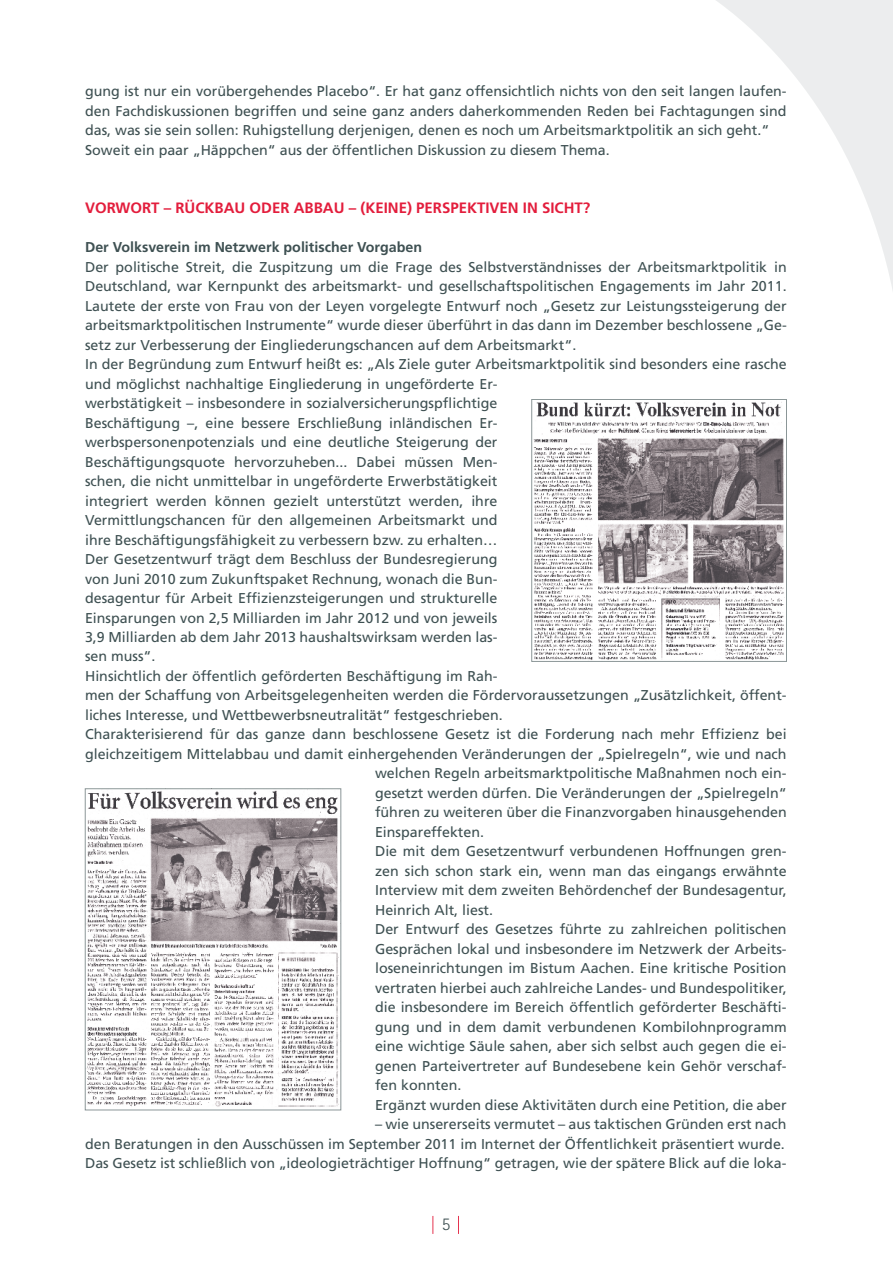
<style>
.page{position:relative;width:893px;height:1263px;background:#fff}
.page>*{position:absolute;margin:0;border:0;box-sizing:border-box;transform-origin:0 0}
.t1{font:300 18px "Rotis Sans Serif";color:#3e5052}
.t2{font:700 15px "Frutiger";color:#e31d3c}
.t3{font:14.25px/19.5px "Frutiger";color:#3e5052}
.t4{font:700 14.25px "Frutiger";color:#3e5052}
</style>
<div class="page">
<svg style="left:432px;top:1216px;width:1px;height:18px"></svg>
<svg style="left:458px;top:1216px;width:1px;height:18px"></svg>
<svg style="left:716px;top:0;width:177px;height:290px"></svg>
<img style="left:533px;top:402px;width:252px;height:258px">
<img style="left:87px;top:790px;width:252px;height:317px">
<p class="t3" style="left:85px;top:81px;width:703px">gung ist nur ein vorübergehendes Placebo“. Er hat ganz offensichtlich nichts von den seit langen laufen&shy;den Fachdiskussionen begriffen und seine ganz anders daherkommenden Reden bei Fachtagungen sind das, was sie sein sollen: Ruhigstellung derjenigen, denen es noch um Arbeitsmarktpolitik an sich geht.“ Soweit ein paar „Häppchen“ aus der öffentlichen Diskussion zu diesem Thema.</p>
<p class="t2" style="left:85px;top:199px;width:22px">Vorwort</p>
<p class="t2" style="left:164px;top:199px;width:32px">– Rückbau</p>
<p class="t2" style="left:250px;top:199px;width:11px">oder</p>
<p class="t2" style="left:294px;top:199px;width:22px">Abbau</p>
<p class="t2" style="left:349px;top:199px;width:26px">– (keine</p>
<p class="t2" style="left:407px;top:199px;width:27px">) Perspektiven</p>
<p class="t2" style="left:523px;top:199px;width:37px">in Sicht</p>
<p class="t2" style="left:583px;top:199px;width:9px">?</p>
<p class="t4" style="left:85px;top:239px;width:339px">Der Volksverein im Netzwerk politischer Vorgaben</p>
<p class="t3" style="left:85px;top:257px;width:703px">Der politische Streit, die Zuspitzung um die Frage des Selbstverständnisses der Arbeitsmarktpolitik in</p>
<p class="t3" style="left:85px;top:276px;width:703px">Deutschland, war Kernpunkt des arbeitsmarkt- und gesellschaftspolitischen Engagements im Jahr 2011.</p>
<p class="t3" style="left:85px;top:296px;width:703px">Lautete der erste von Frau von der Leyen vorgelegte Entwurf noch „Gesetz zur Leistungssteigerung der</p>
<p class="t3" style="left:85px;top:315px;width:703px">arbeitsmarktpolitischen Instrumente“ wurde dieser überführt in das dann im Dezember beschlossene „Ge-</p>
<p class="t3" style="left:85px;top:335px;width:493px">setz zur Verbesserung der Eingliederungschancen auf dem Arbeitsmarkt“.</p>
<p class="t3" style="left:85px;top:354px;width:703px">In der Begründung zum Entwurf heißt es: „Als Ziele guter Arbeitsmarktpolitik sind besonders eine rasche</p>
<p class="t3" style="left:85px;top:374px;width:414px">und möglichst nachhaltige Eingliederung in ungeförderte Er-</p>
<p class="t3" style="left:85px;top:393px;width:414px">werbstätigkeit – insbesondere in sozialversicherungspflichtige</p>
<p class="t3" style="left:85px;top:413px;width:414px">Beschäftigung –, eine bessere Erschließung inländischen Er-</p>
<p class="t3" style="left:85px;top:432px;width:414px">werbspersonenpotenzials und eine deutliche Steigerung der</p>
<p class="t3" style="left:85px;top:452px;width:414px">Beschäftigungsquote hervorzuheben... Dabei müssen Men-</p>
<p class="t3" style="left:85px;top:471px;width:414px">schen, die nicht unmittelbar in ungeförderte Erwerbstätigkeit</p>
<p class="t3" style="left:85px;top:491px;width:414px">integriert werden können gezielt unterstützt werden, ihre</p>
<p class="t3" style="left:85px;top:510px;width:414px">Vermittlungschancen für den allgemeinen Arbeitsmarkt und</p>
<p class="t3" style="left:85px;top:530px;width:414px">ihre Beschäftigungsfähigkeit zu verbessern bzw. zu erhalten…</p>
<p class="t3" style="left:85px;top:549px;width:414px">Der Gesetzentwurf trägt dem Beschluss der Bundesregierung</p>
<p class="t3" style="left:85px;top:569px;width:414px">von Juni 2010 zum Zukunftspaket Rechnung, wonach die Bun-</p>
<p class="t3" style="left:85px;top:588px;width:414px">desagentur für Arbeit Effizienzsteigerungen und strukturelle</p>
<p class="t3" style="left:85px;top:608px;width:414px">Einsparungen von 2,5 Milliarden im Jahr 2012 und von jeweils</p>
<p class="t3" style="left:85px;top:627px;width:414px">3,9 Milliarden ab dem Jahr 2013 haushaltswirksam werden las-</p>
<p class="t3" style="left:85px;top:647px;width:72px">sen muss“.</p>
<p class="t3" style="left:85px;top:666px;width:414px">Hinsichtlich der öffentlich geförderten Beschäftigung im Rah-</p>
<p class="t3" style="left:85px;top:686px;width:703px">men der Schaffung von Arbeitsgelegenheiten werden die Fördervoraussetzungen „Zusätzlichkeit, öffent-</p>
<p class="t3" style="left:85px;top:705px;width:419px">liches Interesse, und Wettbewerbsneutralität“ festgeschrieben.</p>
<p class="t3" style="left:85px;top:725px;width:703px">Charakterisierend für das ganze dann beschlossene Gesetz ist die Forderung nach mehr Effizienz bei</p>
<p class="t3" style="left:85px;top:744px;width:703px">gleichzeitigem Mittelabbau und damit einhergehenden Veränderungen der „Spielregeln“, wie und nach</p>
<p class="t3" style="left:375px;top:764px;width:413px">welchen Regeln arbeitsmarktpolitische Maßnahmen noch ein-</p>
<p class="t3" style="left:375px;top:783px;width:413px">gesetzt werden dürfen. Die Veränderungen der „Spielregeln“</p>
<p class="t3" style="left:375px;top:803px;width:413px">führen zu weiteren über die Finanzvorgaben hinausgehenden</p>
<p class="t3" style="left:375px;top:822px;width:111px">Einspareffekten.</p>
<p class="t3" style="left:375px;top:842px;width:413px">Die mit dem Gesetzentwurf verbundenen Hoffnungen gren-</p>
<p class="t3" style="left:375px;top:861px;width:413px">zen sich schon stark ein, wenn man das eingangs erwähnte</p>
<p class="t3" style="left:375px;top:881px;width:413px">Interview mit dem zweiten Behördenchef der Bundesagentur,</p>
<p class="t3" style="left:375px;top:900px;width:119px">Heinrich Alt, liest.</p>
<p class="t3" style="left:375px;top:919px;width:413px">Der Entwurf des Gesetzes führte zu zahlreichen politischen</p>
<p class="t3" style="left:375px;top:939px;width:413px">Gesprächen lokal und insbesondere im Netzwerk der Arbeits-</p>
<p class="t3" style="left:375px;top:958px;width:413px">loseneinrichtungen im Bistum Aachen. Eine kritische Position</p>
<p class="t3" style="left:375px;top:978px;width:413px">vertraten hierbei auch zahlreiche Landes- und Bundespolitiker,</p>
<p class="t3" style="left:375px;top:997px;width:413px">die insbesondere im Bereich öffentlich geförderter Beschäfti-</p>
<p class="t3" style="left:375px;top:1017px;width:413px">gung und in dem damit verbundenen Kombilohnprogramm</p>
<p class="t3" style="left:375px;top:1036px;width:413px">eine wichtige Säule sahen, aber sich selbst auch gegen die ei-</p>
<p class="t3" style="left:375px;top:1056px;width:413px">genen Parteivertreter auf Bundesebene kein Gehör verschaf-</p>
<p class="t3" style="left:375px;top:1075px;width:88px">fen konnten.</p>
<p class="t3" style="left:375px;top:1095px;width:413px">Ergänzt wurden diese Aktivitäten durch eine Petition, die aber</p>
<p class="t3" style="left:85px;top:1114px;width:703px;text-indent:290px">– wie unsererseits vermutet – aus taktischen Gründen erst nach den Beratungen in den Ausschüssen im September 2011 im Internet der Öffentlichkeit präsentiert wurde.<br>Das Gesetz ist schließlich von „ideologieträchtiger Hoffnung“ getragen, wie der spätere Blick auf die loka-</p>
<p class="t1" style="left:442px;top:1213px;width:10px">5</p>
</div>
